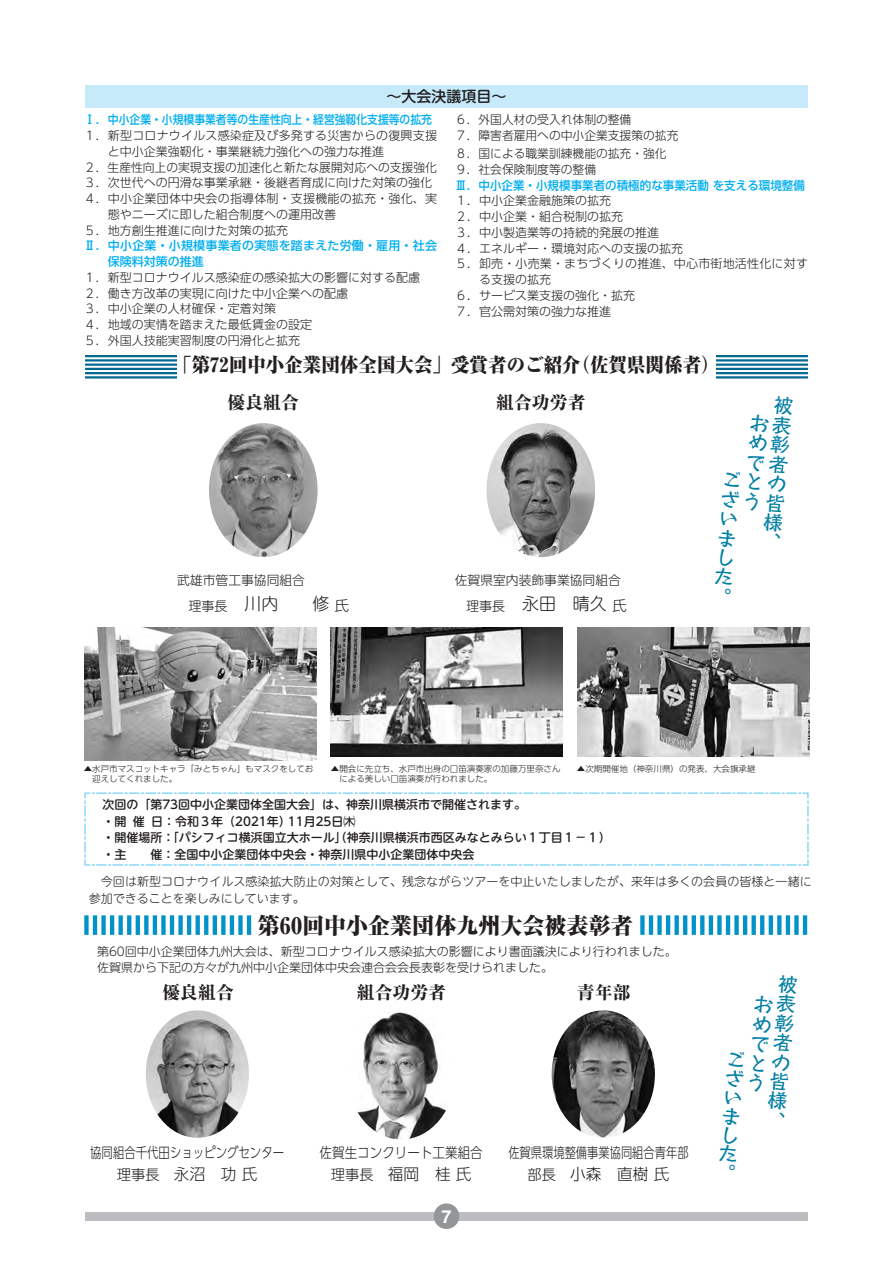
<style>
.page{position:relative;width:893px;height:1263px;background:#fff}
.page>*{position:absolute;margin:0;border:0;box-sizing:border-box;transform-origin:0 0}
.t1{font:800 expanded 22.5px "Ryumin Pr 6";color:#231f20}
.t2{font:800 expanded 19.5px "Ryumin Pr 6";color:#231f20;scale:.95 1}
.t3{font:19.5px/19.5px "Kumoya Std";color:#007ea4;text-align:justify}
.t4{font:700 18px "Helvetica";color:#fff}
.t5{font:800 17.85px "Ryumin Pr 6";color:#231f20}
.t6{font:300 16.95px "UD Shin M Go Pr 6 N";color:#231f20}
.t7{font:300 15.75px "UD Shin Go Pro";color:#231f20}
.t8{font:500 15px "UD Shin M Go Pr 6 N";color:#231f20}
.t9{font:300 14.25px "UD Shin Go Pro";color:#231f20;scale:.8 1}
.t10{font:300 14.25px "UD Shin Go Pro";color:#231f20;scale:.79 1}
.t11{font:300 14.25px "UD Shin Go Pro";color:#231f20;scale:.88 1}
.t12{font:300 12.75px "UD Shin Go Pro";color:#231f20}
.t13{font:300 12px/15.8px "UD Shin Go Pr 6 N";color:#231f20}
.t14{font:500 12px/16.5px "UD Shin M Go Pr 6 N";color:#231f20}
.t15{font:500 12px/15.8px "UD Shin Go Pr 6 N";color:#00aeef}
.t16{font:300 12px/16.5px "UD Shin Go Pr 6";color:#231f20}
.t17{font:300 12px/16.5px "UD Shin M Go Pr 6 N";letter-spacing:.005em;color:#231f20}
.t18{font:300 8.55px/10.5px "UD Shin Go Pr 6 N";color:#231f20}
.s1{font-size:13.05px}
.s2{font-size:14.4px}
.s3{font-size:14.25px}
</style>
<div class="page">
<div style="left:85px;top:85px;width:723px;height:23px;background:#c6eafa"></div>
<svg style="left:84px;top:915px;width:167px;height:20px"></svg>
<svg style="left:640px;top:915px;width:167px;height:20px"></svg>
<svg style="left:84px;top:792px;width:725px;height:74px"></svg>
<img style="left:209px;top:423px;width:109px;height:134px">
<img style="left:486px;top:423px;width:109px;height:134px">
<img style="left:84px;top:628px;width:232px;height:133px">
<img style="left:331px;top:628px;width:232px;height:129px">
<img style="left:578px;top:628px;width:231px;height:129px">
<hr style="left:85px;top:355px;width:92px;height:2px;background:#006991">
<hr style="left:85px;top:359px;width:92px;height:2px;background:#006991">
<hr style="left:85px;top:363px;width:92px;height:3px;background:#006991">
<hr style="left:85px;top:368px;width:92px;height:2px;background:#006991">
<hr style="left:85px;top:372px;width:92px;height:2px;background:#006991">
<hr style="left:85px;top:376px;width:92px;height:2px;background:#006991">
<hr style="left:716px;top:355px;width:92px;height:2px;background:#006991">
<hr style="left:716px;top:359px;width:92px;height:2px;background:#006991">
<hr style="left:716px;top:363px;width:92px;height:3px;background:#006991">
<hr style="left:716px;top:368px;width:92px;height:2px;background:#006991">
<hr style="left:716px;top:372px;width:92px;height:2px;background:#006991">
<hr style="left:716px;top:376px;width:92px;height:2px;background:#006991">
<img style="left:146px;top:1010px;width:103px;height:128px">
<img style="left:357px;top:1012px;width:89px;height:127px">
<img style="left:552px;top:1010px;width:103px;height:128px">
<div style="left:85px;top:1212px;width:723px;height:8px;background:#bcbdc0"></div>
<div style="left:434px;top:1203px;width:25px;height:26px;background:#939598;border-radius:50%"></div>
<p class="t8" style="left:386px;top:83px;width:121px">～大会決議項目～</p>
<p class="t15" style="left:84px;top:112px;width:349px">Ⅰ．中小企業・小規模事業者等の生産性向上・経営強靱化支援等の拡充</p>
<p class="t13" style="left:84px;top:127px;width:354px">１．新型コロナウイルス感染症及び多発する災害からの復興支援</p>
<p class="t13" style="left:108px;top:143px;width:277px">と中小企業強靭化・事業継続力強化への強力な推進</p>
<p class="t13" style="left:84px;top:159px;width:354px">２．生産性向上の実現支援の加速化と新たな展開対応への支援強化</p>
<p class="t13" style="left:84px;top:174px;width:349px">３．次世代への円滑な事業承継・後継者育成に向けた対策の強化</p>
<p class="t13" style="left:84px;top:190px;width:354px">４．中小企業団体中央会の指導体制・支援機能の拡充・強化、実</p>
<p class="t13" style="left:108px;top:206px;width:229px">態やニーズに即した組合制度への運用改善</p>
<p class="t13" style="left:84px;top:222px;width:205px">５．地方創生推進に向けた対策の拡充</p>
<p class="t15" style="left:108px;top:237px;width:330px;text-indent:-24px">Ⅱ．中小企業・小規模事業者の実態を踏まえた労働・雇用・社会保険料対策の推進</p>
<p class="t13" style="left:84px;top:269px;width:337px">１．新型コロナウイルス感染症の感染拡大の影響に対する配慮<br>２．働き方改革の実現に向けた中小企業への配慮<br>３．中小企業の人材確保・定着対策<br>４．地域の実情を踏まえた最低賃金の設定<br>５．外国人技能実習制度の円滑化と拡充</p>
<p class="t13" style="left:455px;top:111px;width:225px">６．外国人材の受入れ体制の整備<br>７．障害者雇用への中小企業支援策の拡充</p>
<p class="t13" style="left:455px;top:145px;width:213px">８．国による職業訓練機能の拡充・強化<br>９．社会保険制度等の整備</p>
<p class="t15" style="left:455px;top:177px;width:351px">Ⅲ．中小企業・小規模事業者の積極的な事業活動を支える環境整備</p>
<p class="t13" style="left:455px;top:192px;width:157px">１．中小企業金融施策の拡充</p>
<p class="t13" style="left:455px;top:208px;width:169px">２．中小企業・組合税制の拡充</p>
<p class="t13" style="left:455px;top:224px;width:205px">３．中小製造業等の持続的発展の推進</p>
<p class="t13" style="left:455px;top:240px;width:229px">４．エネルギー・環境対応への支援の拡充</p>
<p class="t13" style="left:455px;top:255px;width:354px">５．卸売・小売業・まちづくりの推進、中心市街地活性化に対す</p>
<p class="t13" style="left:479px;top:271px;width:73px">る支援の拡充</p>
<p class="t13" style="left:455px;top:287px;width:181px">６．サービス業支援の強化・拡充</p>
<p class="t13" style="left:455px;top:303px;width:157px">７．官公需対策の強力な推進</p>
<h2 class="t2" style="left:173px;top:349px;width:577px">「第７２回中小企業団体全国大会」受賞者のご紹介（佐賀県関係者）</h2>
<h3 class="t5" style="left:228px;top:389px;width:73px">優良組合</h3>
<p class="t12" style="left:177px;top:570px;width:129px">武雄市管工事協同組合</p>
<h3 class="t6" style="left:189px;top:590px;width:162px"><span class="s1">理事長</span>　川内　　修 <span class="s2">氏</span></h3>
<h3 class="t5" style="left:496px;top:389px;width:91px">組合功労者</h3>
<p class="t12" style="left:455px;top:570px;width:168px">佐賀県室内装飾事業協同組合</p>
<h3 class="t6" style="left:466px;top:590px;width:162px"><span class="s1">理事長</span>　永田　晴久 <span class="s2">氏</span></h3>
<h2 class="t3" style="left:775px;top:393px;width:11px;rotate:5deg">被表彰者の皆様、</h2>
<p class="t18" style="left:84px;top:763px;width:231px">▲水戸市マスコットキャラ「みとちゃん」もマスクをしてお　迎えしてくれました。</p>
<p class="t18" style="left:331px;top:763px;width:231px">▲開会に先立ち、水戸市出身の口笛演奏家の加藤万里奈さん　による美しい口笛演奏が行われました。</p>
<p class="t18" style="left:577px;top:763px;width:180px">▲次期開催地（神奈川県）の発表、大会旗承継</p>
<p class="t14" style="left:102px;top:796px;width:510px">次回の「第73回中小企業団体全国大会」は、神奈川県横浜市で開催されます。<br>・開 催 日：令和３年（2021年）11月25日㈭<br>・開催場所：「パシフィコ横浜国立大ホール」（神奈川県横浜市西区みなとみらい１丁目１−１）・主　　催：全国中小企業団体中央会・神奈川県中小企業団体中央会</p>
<p class="t17" style="left:89px;top:873px;width:724px">　今回は新型コロナウイルス感染拡大防止の対策として、残念ながらツアーを中止いたしましたが、来年は多くの会員の皆様と一緒に参加できることを楽しみにしています。</p>
<h1 class="t1" style="left:258px;top:907px;width:376px">第60回中小企業団体九州大会被表彰者</h1>
<p class="t16" style="left:85px;top:942px;width:593px">　第60回中小企業団体九州大会は、新型コロナウイルス感染拡大の影響により書面議決により行われました。　佐賀県から下記の方々が九州中小企業団体中央会連合会会長表彰を受けられました。</p>
<h3 class="t5" style="left:162px;top:979px;width:73px">優良組合</h3>
<h3 class="t5" style="left:357px;top:979px;width:91px">組合功労者</h3>
<h3 class="t5" style="left:577px;top:979px;width:55px">青年部</h3>
<p class="t9" style="left:90px;top:1141px;width:244px">協同組合千代田ショッピングセンター</p>
<h3 class="t7" style="left:117px;top:1161px;width:142px"><span class="s3">理事長　</span>永沼　功 氏</h3>
<p class="t11" style="left:320px;top:1140px;width:187px">佐賀生コンクリート工業組合</p>
<h3 class="t7" style="left:331px;top:1161px;width:142px"><span class="s3">理事長　</span>福岡　桂 氏</h3>
<h3 class="t4" style="left:441px;top:1205px;width:12px">7</h3>
<p class="t10" style="left:508px;top:1141px;width:230px">佐賀県環境整備事業協同組合青年部</p>
<h3 class="t7" style="left:527px;top:1161px;width:144px"><span class="s3">部長　</span>小森　直樹 氏</h3>
<h2 class="t3" style="left:779px;top:972px;width:11px;rotate:5deg">被表彰者の皆様、</h2>
<h2 class="t3" style="left:755px;top:992px;width:11px;rotate:5deg">おめでとう</h2>
<h2 class="t3" style="left:727px;top:1048px;width:11px;line-height:18.8px;rotate:5deg">ございました。</h2>
</div>
